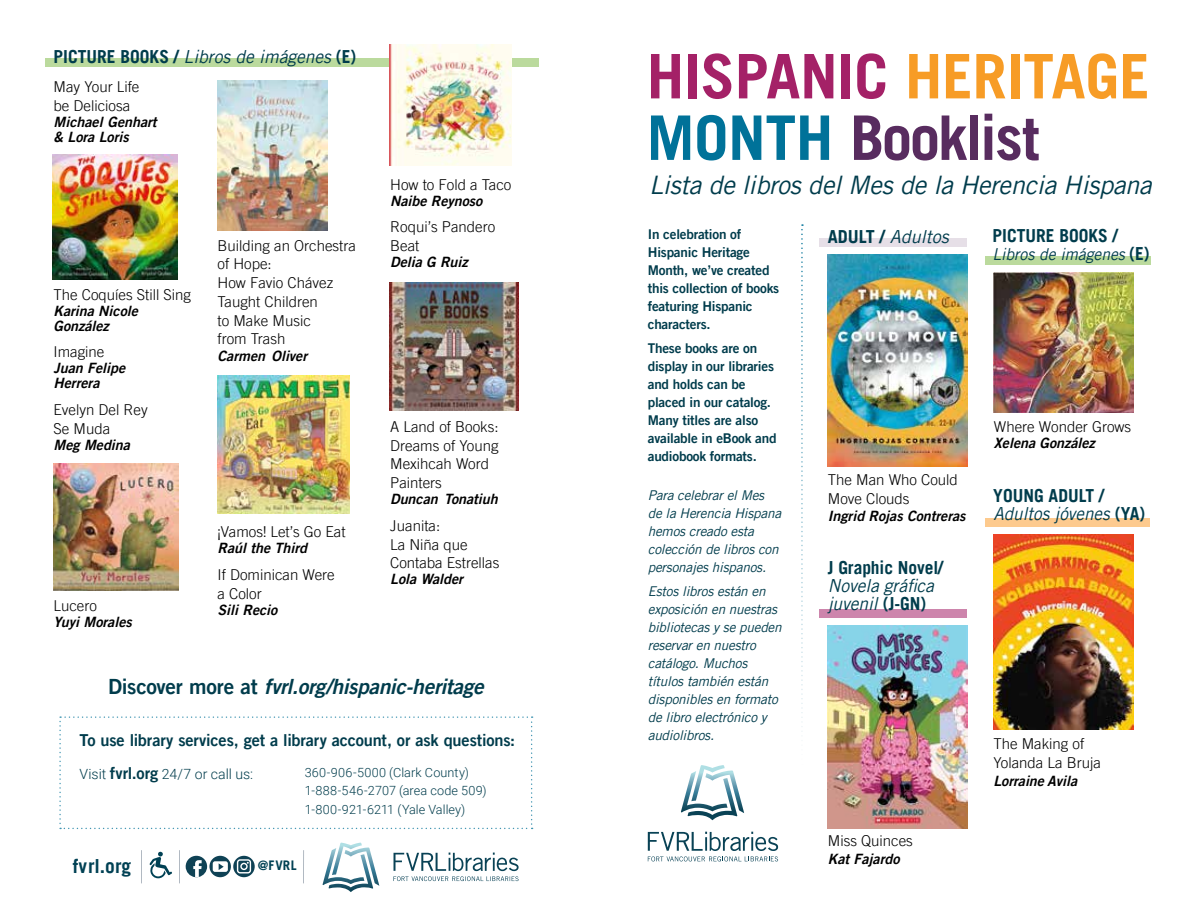
<style>
.page{position:relative;width:1188px;height:918px;background:#fff}
.page>*{position:absolute;margin:0;border:0;box-sizing:border-box;transform-origin:0 0}
.t1{font:700 61.5px/61.5px "Trade Gothic LT Pro";letter-spacing:-.005em;color:#a42167}
.t2{font:italic 25.5px "Trade Gothic LT Pro";letter-spacing:-.015em;color:#003c4c}
.t3{font:21px "Trade Gothic LT Pro Bd 2 Obl";letter-spacing:-.015em;color:#003c4c}
.t4{font:700 19.5px "Trade Gothic LT Pro";letter-spacing:-.005em;color:#004154}
.t5{font:700 18px/18px "Trade Gothic LT Pro";color:#003c4c}
.t6{font:italic 18px/18px "Trade Gothic LT Pro";letter-spacing:-.005em;color:#003c4c}
.t7{font:16.5px "Trade Gothic LT Pro Bd 2";letter-spacing:-.01em;color:#003c4c}
.t8{font:italic 16.5px "Trade Gothic LT Pro";color:#003c4c;scale:.95 1}
.t9{font:300 15px/18.8px "Trade Gothic LT Pro";color:#000}
.t10{font:14.25px/15px "Trade Gothic LT Pro Bd 2 Obl";color:#000}
.t11{font:300 14.1px "Roboto";color:#003c4c}
.t12{font:italic 13.5px/18px "Trade Gothic LT Pro";letter-spacing:-.015em;color:#003c4c}
.t13{font:13.5px/18px "Trade Gothic LT Pro Bd 2";letter-spacing:-.015em;color:#003c4c}
.t14{font:700 13.2px "Trade Gothic LT Pro";color:#004154}
.t15{font:300 12.6px/18.3px "Roboto";letter-spacing:.01em;color:#003c4c}
.s1{font-weight:400;font-style:italic}
.s2{font-family:"Trade Gothic LT Pro Bd 2"}
.s3{font-family:"Trade Gothic LT Pro Bd 2";font-weight:400;font-size:16.5px}
.s4{color:#f79c26}
.s5{color:#007299}
.s6{color:#582c5f}
.s7{font-weight:700;font-style:normal}
.s8{font-weight:700;font-style:normal;font-size:18px}
</style>
<div class="page">
<div style="left:45px;top:58px;width:494px;height:9px;background:#bbda9d"></div>
<div style="left:985px;top:256px;width:165px;height:9px;background:#bbda9d"></div>
<div style="left:820px;top:609px;width:147px;height:9px;background:#cd85ac"></div>
<div style="left:986px;top:518px;width:164px;height:9px;background:#fdca8e"></div>
<img style="left:994px;top:272px;width:140px;height:140px">
<img style="left:389px;top:44px;width:122px;height:122px">
<img style="left:993px;top:534px;width:140px;height:195px">
<img style="left:53px;top:464px;width:126px;height:127px">
<svg style="left:801px;top:224px;width:2px;height:508px"></svg>
<svg style="left:648px;top:832px;width:130px;height:29px"></svg>
<svg style="left:681px;top:765px;width:63px;height:55px"></svg>
<img style="left:828px;top:626px;width:139px;height:202px">
<img style="left:218px;top:375px;width:131px;height:138px">
<div style="left:820px;top:238px;width:147px;height:9px;background:#e6dfe7"></div>
<img style="left:828px;top:254px;width:139px;height:212px">
<hr style="left:141px;top:850px;width:1px;height:33px;background:#768493">
<hr style="left:179px;top:850px;width:1px;height:33px;background:#768493">
<hr style="left:303px;top:850px;width:1px;height:33px;background:#768493">
<svg style="left:150px;top:852px;width:22px;height:26px"></svg>
<svg style="left:323px;top:843px;width:56px;height:49px"></svg>
<svg style="left:393px;top:853px;width:126px;height:28px"></svg>
<svg style="left:209px;top:856px;width:22px;height:21px"></svg>
<svg style="left:233px;top:856px;width:22px;height:21px"></svg>
<svg style="left:186px;top:856px;width:21px;height:21px"></svg>
<svg style="left:237px;top:859px;width:14px;height:14px"></svg>
<svg style="left:213px;top:861px;width:15px;height:11px"></svg>
<svg style="left:59px;top:716px;width:474px;height:113px"></svg>
<img style="left:390px;top:282px;width:128px;height:129px">
<img style="left:218px;top:81px;width:109px;height:149px">
<img style="left:52px;top:154px;width:126px;height:126px">
<p class="t5" style="left:54px;top:47px;width:304px">PICTURE BOOKS / <span class="s1">Libros de imágenes</span> (E)</p>
<p class="t9" style="left:54px;top:77px;width:87px">May Your Life be Deliciosa</p>
<p class="t10" style="left:54px;top:114px;width:105px">Michael Genhart &amp; Lora Loris</p>
<p class="t9" style="left:54px;top:285px;width:139px">The Coquíes Still Sing</p>
<p class="t10" style="left:54px;top:303px;width:86px">Karina Nicole<br>González</p>
<p class="t9" style="left:54px;top:342px;width:52px">Imagine</p>
<p class="t10" style="left:54px;top:361px;width:73px">Juan Felipe<br>Herrera</p>
<p class="t9" style="left:54px;top:400px;width:96px">Evelyn Del Rey<br>Se Muda</p>
<p class="t10" style="left:54px;top:437px;width:78px">Meg Medina</p>
<p class="t9" style="left:218px;top:236px;width:140px">Building an Orchestra of Hope:<br>How Favio Chávez<br>Taught Children<br>to Make Music<br>from Trash</p>
<p class="t10" style="left:218px;top:348px;width:91px">Carmen Oliver</p>
<p class="t9" style="left:54px;top:596px;width:45px">Lucero</p>
<p class="t10" style="left:54px;top:615px;width:80px">Yuyi Morales</p>
<p class="t9" style="left:218px;top:522px;width:130px">¡Vamos! Let’s Go Eat</p>
<p class="t10" style="left:218px;top:541px;width:91px">Raúl the Third</p>
<p class="t9" style="left:218px;top:565px;width:119px">If Dominican Were a Color</p>
<p class="t10" style="left:218px;top:602px;width:61px">Sili Recio</p>
<p class="t9" style="left:390px;top:175px;width:123px">How to Fold a Taco</p>
<p class="t10" style="left:390px;top:193px;width:94px">Naibe Reynoso</p>
<p class="t9" style="left:390px;top:218px;width:107px">Roqui’s Pandero<br>Beat</p>
<p class="t10" style="left:390px;top:255px;width:79px">Delia G Ruiz</p>
<p class="t9" style="left:390px;top:417px;width:110px">A Land of Books:<br>Dreams of Young<br>Mexihcah Word<br>Painters</p>
<p class="t10" style="left:390px;top:492px;width:109px">Duncan Tonatiuh</p>
<p class="t9" style="left:390px;top:516px;width:111px">Juanita:<br>La Niña que<br>Contaba Estrellas</p>
<p class="t10" style="left:390px;top:572px;width:74px">Lola Walder</p>
<h3 class="t3" style="left:108px;top:674px;width:377px"><span class="s2">Discover more at</span> fvrl.org/hispanic-heritage</h3>
<p class="t7" style="left:80px;top:730px;width:437px">To use library services, get a library account, or ask questions:</p>
<p class="t11" style="left:80px;top:764px;width:175px">Visit <span class="s3">fvrl.org</span> 24/7 or call us:</p>
<p class="t15" style="left:305px;top:763px;width:184px">360-906-5000 (Clark County)<br>1-888-546-2707 (area code 509)<br>1-800-921-6211 (Yale Valley)</p>
<h3 class="t4" style="left:73px;top:854px;width:60px">fvrl.org</h3>
<p class="t14" style="left:258px;top:857px;width:40px">@FVRL</p>
<h1 class="t1" style="left:647px;top:45px;width:505px">HISPANIC <span class="s4">HERITAGE<br></span><span class="s5">MONTH</span> <span class="s6">Booklist</span></h1>
<h2 class="t2" style="left:649px;top:170px;width:504px">Lista de libros del Mes de la Herencia Hispana</h2>
<p class="t13" style="left:648px;top:225px;width:133px">In celebration of<br>Hispanic Heritage<br>Month, we’ve created this collection of books featuring Hispanic characters.</p>
<p class="t13" style="left:648px;top:339px;width:130px">These books are on display in our libraries and holds can be placed in our catalog.<br>Many titles are also available in eBook and audiobook formats.</p>
<p class="t12" style="left:648px;top:486px;width:135px">Para celebrar el Mes de la Herencia Hispana hemos creado esta colección de libros con personajes hispanos.</p>
<p class="t12" style="left:648px;top:583px;width:135px">Estos libros están en exposición en nuestras bibliotecas y se pueden reservar en nuestro catálogo. Muchos títulos también están disponibles en formato de libro electrónico y audiolibros.</p>
<p class="t6" style="left:828px;top:228px;width:123px"><span class="s7">ADULT /</span> Adultos</p>
<p class="t5" style="left:993px;top:226px;width:127px">PICTURE BOOKS /</p>
<p class="t8" style="left:993px;top:244px;width:167px">Libros de imágenes <span class="s8">(E)</span></p>
<p class="t9" style="left:828px;top:470px;width:132px">The Man Who Could<br>Move Clouds</p>
<p class="t10" style="left:828px;top:509px;width:139px">Ingrid Rojas Contreras</p>
<p class="t5" style="left:828px;top:559px;width:117px">J Graphic Novel/</p>
<p class="t6" style="left:828px;top:577px;width:108px">Novela gráfica juvenil <span class="s7">(J-GN)</span></p>
<p class="t9" style="left:994px;top:417px;width:139px">Where Wonder Grows</p>
<p class="t10" style="left:994px;top:436px;width:102px">Xelena González</p>
<p class="t5" style="left:993px;top:486px;width:153px">YOUNG ADULT /<br><span class="s1">Adultos jóvenes</span> (YA)</p>
<p class="t9" style="left:828px;top:831px;width:86px">Miss Quinces</p>
<p class="t10" style="left:828px;top:851px;width:73px">Kat Fajardo</p>
<p class="t9" style="left:993px;top:734px;width:109px">The Making of<br>Yolanda La Bruja</p>
<p class="t10" style="left:993px;top:773px;width:85px">Lorraine Avila</p>
</div>
